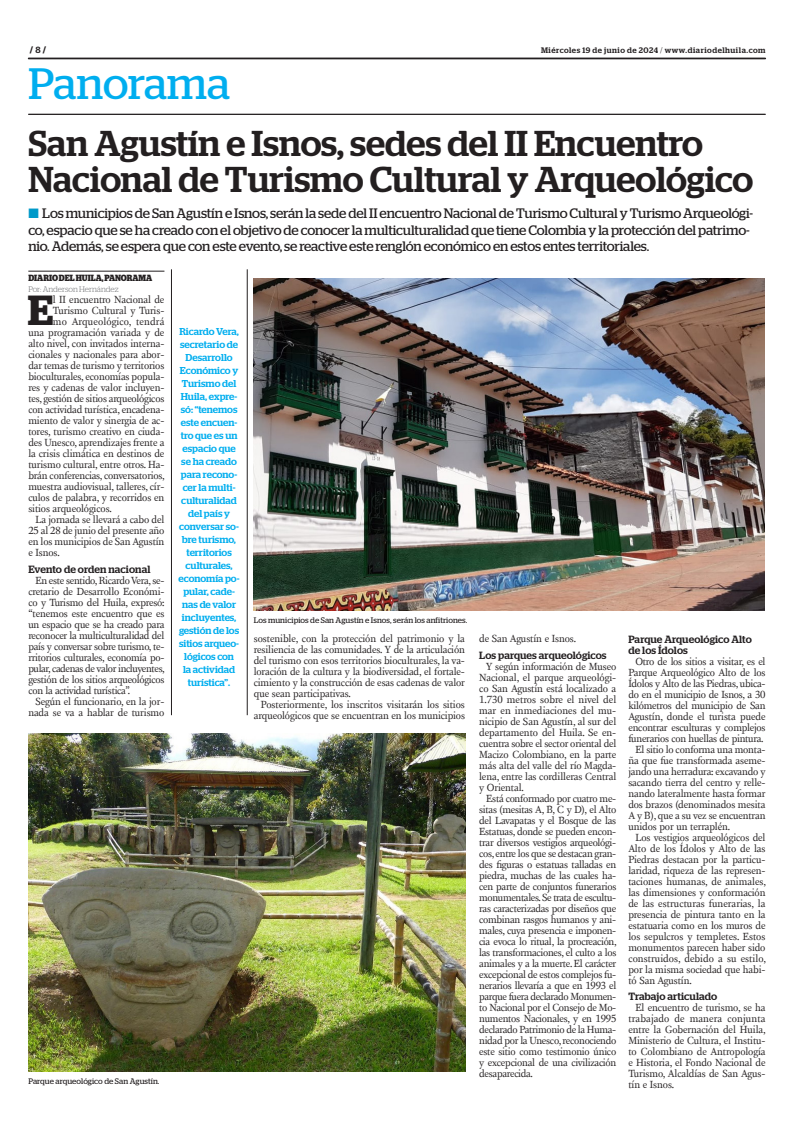
<style>
.page{position:relative;width:801px;height:1134px;background:#fff}
.page>*{position:absolute;margin:0;border:0;box-sizing:border-box;transform-origin:0 0}
.t1{font:43.9px "Stag";letter-spacing:-.005em;color:#00aeef}
.TEXTO_UNO{font:600 42px "Stag";color:#231f20}
.TITULO{font:500 35.9px/35.9px "Stag";color:#231f20}
.SUMARIO{font:13.7px/16.5px "Stag";letter-spacing:-.015em;color:#231f20}
.TEXTO{font:10.6px/11px "New Fournier BP";letter-spacing:-.015em;color:#231f20;text-align:justify}
.TEXTO_UNO-2{font:10.6px "New Fournier BP";letter-spacing:-.015em;color:#231f20}
.TEXTO_UNO-3{font:10.6px "New Fournier BP";letter-spacing:.01em;color:#231f20}
.INTERTITULO{font:500 10.5px/11px "Stag";letter-spacing:.005em;color:#231f20}
.DESTACADO_AZUL{font:500 10px/13px "Stag";color:#00aeef;text-align:center}
.CREDITO_1{font:700 9px "Stag";color:#231f20;scale:.9 1}
.CREDITO_1-2{font:700 9px "Stag";color:#231f20}
.PIE_DE_FOTO{font:8px "Stag";letter-spacing:.01em;color:#231f20}
.t2{font:500 8px "Stag";letter-spacing:.06em;color:#231f20}
.CREDITO_2{font:300 8px "Stag";letter-spacing:-.005em;color:#6c6d70}
.s1{font-weight:500}
.s2{font-weight:300}
.s3{color:#0099c9}
</style>
<div class="page">
<svg style="left:28px;top:58px;width:737px;height:1px"></svg>
<hr style="left:28px;top:114px;width:737px;height:1px;background:#231f20">
<img style="left:254px;top:279px;width:510px;height:332px">
<img style="left:28px;top:733px;width:437px;height:339px">
<hr style="left:28px;top:271px;width:136px;height:1px;background:#231f20">
<hr style="left:171px;top:269px;width:1px;height:446px;background:#231f20">
<hr style="left:247px;top:269px;width:1px;height:446px;background:#231f20">
<p class="CREDITO_1-2" style="left:30px;top:45px;width:18px">/ <span class="s1">8</span> /</p>
<p class="t2" style="left:541px;top:45px;width:226px">Miércoles 19 de junio de 2024 <span class="s2">/</span> www.diariodelhuila.com</p>
<p class="t1" style="left:28px;top:58px;width:203px">Panorama</p>
<p class="TITULO" style="left:28px;top:126px;width:726px">San Agustín e Isnos, sedes del II Encuentro<br>Nacional de Turismo Cultural y Arqueológico</p>
<p class="SUMARIO" style="left:28px;top:205px;width:726px"><span class="s3">■</span> Los municipios de San Agustín e Isnos, serán la sede del II encuentro Nacional de Turismo Cultural y Turismo Arqueológi&shy;co, espacio que se ha creado con el objetivo de conocer la multiculturalidad que tiene Colombia y la protección del patrimo&shy;nio. Además, se espera que con este evento, se reactive este renglón económico en estos entes territoriales.</p>
<p class="CREDITO_1" style="left:28px;top:273px;width:139px">DIARIO DEL HUILA, PANORAMA</p>
<p class="CREDITO_2" style="left:28px;top:285px;width:92px">Por: Anderson Hernández</p>
<p class="TEXTO_UNO" style="left:28px;top:286px;width:27px">E</p>
<p class="TEXTO_UNO-2" style="left:53px;top:293px;width:113px">l II encuentro Nacional de</p>
<p class="TEXTO_UNO-2" style="left:53px;top:304px;width:113px">Turismo Cultural y Turis-</p>
<p class="TEXTO_UNO-3" style="left:53px;top:315px;width:113px">mo Arqueológico, tendrá</p>
<p class="TEXTO_UNO-2" style="left:28px;top:326px;width:138px">una programación variada y de</p>
<p class="TEXTO_UNO-2" style="left:28px;top:337px;width:138px">alto nivel, con invitados interna-</p>
<p class="TEXTO_UNO-2" style="left:28px;top:348px;width:138px">cionales y nacionales para abor-</p>
<p class="TEXTO_UNO-2" style="left:28px;top:359px;width:138px">dar temas de turismo y territorios</p>
<p class="TEXTO_UNO-2" style="left:28px;top:370px;width:138px">bioculturales, economías popula-</p>
<p class="TEXTO_UNO-2" style="left:28px;top:381px;width:138px">res y cadenas de valor incluyen-</p>
<p class="TEXTO_UNO-2" style="left:28px;top:392px;width:138px">tes, gestión de sitios arqueológicos</p>
<p class="TEXTO_UNO-2" style="left:28px;top:403px;width:138px">con actividad turística, encadena-</p>
<p class="TEXTO_UNO-2" style="left:28px;top:414px;width:138px">miento de valor y sinergia de ac-</p>
<p class="TEXTO_UNO-2" style="left:28px;top:425px;width:138px">tores, turismo creativo en ciuda-</p>
<p class="TEXTO_UNO-2" style="left:28px;top:436px;width:138px">des Unesco, aprendizajes frente a</p>
<p class="TEXTO_UNO-2" style="left:28px;top:447px;width:138px">la crisis climática en destinos de</p>
<p class="TEXTO_UNO-2" style="left:28px;top:458px;width:138px">turismo cultural, entre otros. Ha-</p>
<p class="TEXTO_UNO-2" style="left:28px;top:469px;width:138px">brán conferencias, conversatorios,</p>
<p class="TEXTO_UNO-2" style="left:28px;top:480px;width:138px">muestra audiovisual, talleres, cír-</p>
<p class="TEXTO_UNO-2" style="left:28px;top:491px;width:138px">culos de palabra, y recorridos en</p>
<p class="TEXTO_UNO-2" style="left:28px;top:502px;width:85px">sitios arqueológicos.</p>
<p class="TEXTO" style="left:28px;top:514px;width:138px;text-indent:7px">La jornada se llevará a cabo del 25 al 28 de junio del presente año en los municipios de San Agustín e Isnos.</p>
<p class="INTERTITULO" style="left:28px;top:564px;width:124px">Evento de orden nacional</p>
<p class="TEXTO" style="left:28px;top:575px;width:138px;text-indent:7px">En este sentido, Ricardo Vera, se&shy;cretario de Desarrollo Económi&shy;co y Turismo del Huila, expresó: “tenemos este encuentro que es un espacio que se ha creado para reconocer la multiculturalidad del país y conversar sobre turismo, te&shy;rritorios culturales, economía po&shy;pular, cadenas de valor incluyentes, gestión de los sitios arqueológicos con la actividad turística”.</p>
<p class="TEXTO" style="left:28px;top:696px;width:138px;text-align:right">Según el funcionario, en la jor&shy;nada se va a hablar de turismo</p>
<p class="DESTACADO_AZUL" style="left:179px;top:325px;width:62px">Ricardo Vera, secretario de<br>Desarrollo<br>Económico y<br>Turismo del<br>Huila, expre&shy;só: “tenemos este encuen&shy;tro que es un espacio que se ha creado para recono&shy;cer la multi&shy;culturalidad del país y conversar so&shy;bre turismo, territorios culturales, economía po&shy;pular, cade&shy;nas de valor incluyentes, gestión de los sitios arqueo&shy;lógicos con<br>la actividad turística”.</p>
<p class="PIE_DE_FOTO" style="left:254px;top:615px;width:215px">Los municipios de San Agustín e Isnos, serán los anfitriones.</p>
<p class="TEXTO" style="left:254px;top:633px;width:213px">sostenible, con la protección del patrimonio y la resiliencia de las comunidades. Y de la articulación del turismo con esos territorios bioculturales, la va&shy;loración de la cultura y la biodiversidad, el fortale&shy;cimiento y la construcción de esas cadenas de valor que sean participativas.</p>
<p class="TEXTO" style="left:254px;top:699px;width:213px;text-align:right">Posteriormente, los inscritos visitarán los sitios arqueológicos que se encuentran en los municipios</p>
<p class="TEXTO" style="left:479px;top:633px;width:98px">de San Agustín e Isnos.</p>
<p class="INTERTITULO" style="left:479px;top:649px;width:129px">Los parques arqueológicos</p>
<p class="TEXTO" style="left:479px;top:661px;width:139px;text-indent:7px">Y según información de Museo Nacional, el parque arqueológi&shy;co San Agustín está localizado a 1.730 metros sobre el nivel del mar en inmediaciones del mu&shy;nicipio de San Agustín, al sur del departamento del Huila. Se en&shy;cuentra sobre el sector oriental del Macizo Colombiano, en la parte más alta del valle del río Magda&shy;lena, entre las cordilleras Central y Oriental.</p>
<p class="TEXTO" style="left:479px;top:793px;width:139px;text-indent:7px">Está conformado por cuatro me&shy;sitas (mesitas A, B, C y D), el Alto del Lavapatas y el Bosque de las Estatuas, donde se pueden encon&shy;trar diversos vestigios arqueológi&shy;cos, entre los que se destacan gran&shy;des figuras o estatuas talladas en piedra, muchas de las cuales ha&shy;cen parte de conjuntos funerarios monumentales. Se trata de escultu&shy;ras caracterizadas por diseños que combinan rasgos humanos y ani&shy;males, cuya presencia e imponen&shy;cia evoca lo ritual, la procreación, las transformaciones, el culto a los animales y a la muerte. El carácter excepcional de estos complejos fu&shy;nerarios llevaría a que en 1993 el parque fuera declarado Monumen&shy;to Nacional por el Consejo de Mo&shy;numentos Nacionales, y en 1995 declarado Patrimonio de la Huma&shy;nidad por la Unesco, reconociendo este sitio como testimonio único y excepcional de una civilización desaparecida.</p>
<p class="INTERTITULO" style="left:628px;top:633px;width:125px">Parque Arqueológico Alto de los Ídolos</p>
<p class="TEXTO" style="left:628px;top:655px;width:139px;text-indent:7px">Otro de los sitios a visitar, es el Parque Arqueológico Alto de los Ídolos y Alto de las Piedras, ubica&shy;do en el municipio de Isnos, a 30 kilómetros del municipio de San Agustín, donde el turista puede encontrar esculturas y complejos funerarios con huellas de pintura.</p>
<p class="TEXTO" style="left:628px;top:743px;width:139px;text-indent:7px">El sitio lo conforma una monta&shy;ña que fue transformada aseme&shy;jando una herradura: excavando y sacando tierra del centro y relle&shy;nando lateralmente hasta formar dos brazos (denominados mesita A y B), que a su vez se encuentran unidos por un terraplén.</p>
<p class="TEXTO" style="left:628px;top:831px;width:139px;text-indent:7px">Los vestigios arqueológicos del Alto de los Ídolos y Alto de las Piedras destacan por la particu&shy;laridad, riqueza de las represen&shy;taciones humanas, de animales, las dimensiones y conformación de las estructuras funerarias, la presencia de pintura tanto en la estatuaria como en los muros de los sepulcros y templetes. Estos monumentos parecen haber sido construidos, debido a su estilo, por la misma sociedad que habi&shy;tó San Agustín.</p>
<p class="INTERTITULO" style="left:628px;top:991px;width:90px">Trabajo articulado</p>
<p class="TEXTO" style="left:628px;top:1002px;width:139px;text-indent:7px">El encuentro de turismo, se ha trabajado de manera conjunta entre la Gobernación del Huila, Ministerio de Cultura, el Institu&shy;to Colombiano de Antropología e Historia, el Fondo Nacional de Turismo, Alcaldías de San Agus&shy;tín e Isnos.</p>
<p class="PIE_DE_FOTO" style="left:28px;top:1076px;width:133px">Parque arqueológico de San Agustín.</p>
</div>
